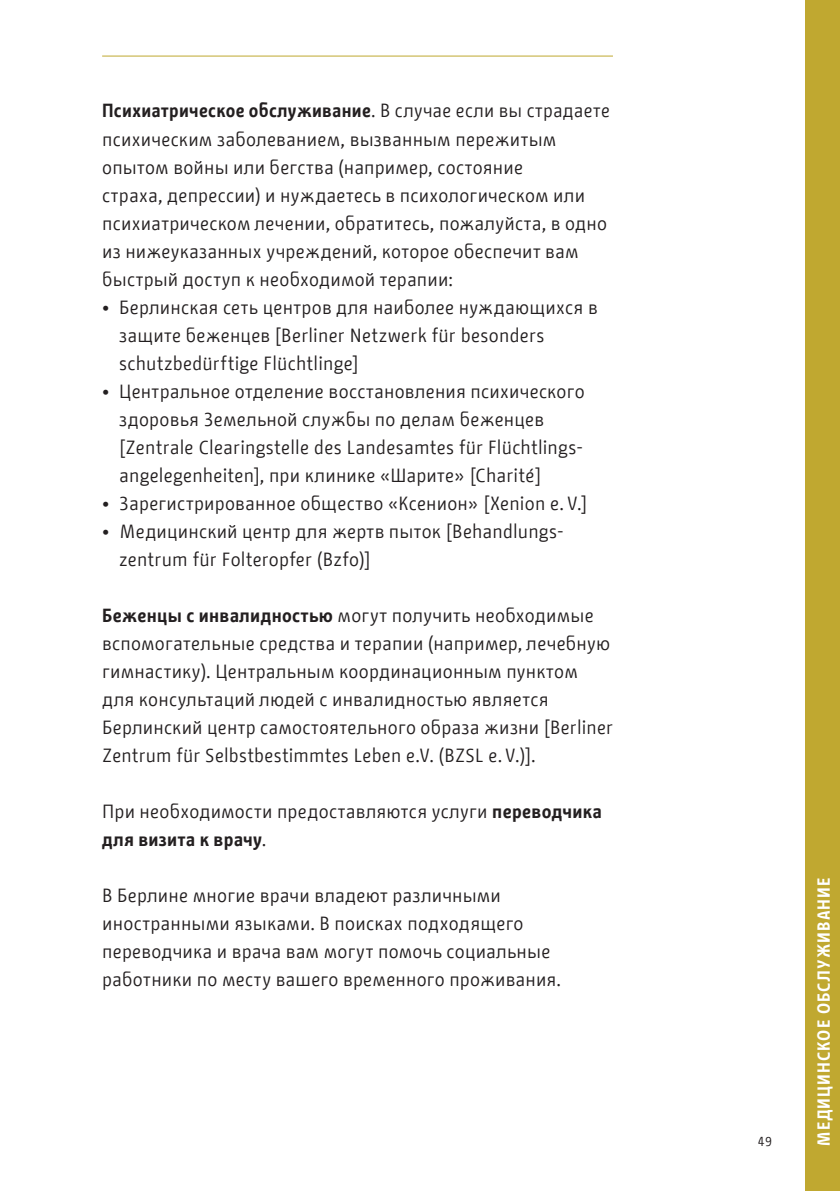
<style>
.page{position:relative;width:840px;height:1191px;background:#fff}
.page>*{position:absolute;margin:0;border:0;box-sizing:border-box;transform-origin:0 0}
.Russisch_-_Copy{font:19px/28px "BMF Change";letter-spacing:.015em;color:#231f20}
.t1{font:700 17.4px "BMF Change";letter-spacing:.06em;color:#fff}
.t2{font:13px "BMF Change";color:#231f20}
.s1{font-weight:700}
</style>
<div class="page">
<hr style="left:102px;top:56px;width:510px;height:1px;background:#c0a830">
<div style="left:805px;top:0;width:34px;height:1191px;background:#c0a830"></div>
<p class="Russisch_-_Copy" style="left:102px;top:97px;width:509px"><span class="s1">Психиатрическое обслуживание</span>. В случае если вы страдаете психическим заболеванием, вызванным пережитым опытом войны или бегства (например, состояние<br>страха, депрессии) и нуждаетесь в психологическом или психиатрическом лечении, обратитесь, пожалуйста, в одно из нижеуказанных учреждений, которое обеспечит вам быстрый доступ к необходимой терапии:</p>
<p class="Russisch_-_Copy" style="left:119px;top:293px;width:479px;text-indent:-17px">• Берлинская сеть центров для наиболее нуждающихся в защите беженцев [Berliner Netzwerk für besonders schutzbedürftige Flüchtlinge]</p>
<p class="Russisch_-_Copy" style="left:119px;top:377px;width:467px;text-indent:-17px">• Центральное отделение восстановления психического здоровья Земельной службы по делам беженцев [Zentrale Clearingstelle des Landesamtes für Flüchtlings&shy;angelegenheiten], при клинике «Шарите» [Charité]</p>
<p class="Russisch_-_Copy" style="left:102px;top:489px;width:486px">• Зарегистрированное общество «Ксенион» [Xenion e. V.]</p>
<p class="Russisch_-_Copy" style="left:119px;top:517px;width:446px;text-indent:-17px">• Медицинский центр для жертв пыток [Behandlungs&shy;zentrum für Folteropfer (Bzfo)]</p>
<p class="Russisch_-_Copy" style="left:102px;top:601px;width:512px"><span class="s1">Беженцы с инвалидностью</span> могут получить необходимые вспомогательные средства и терапии (например, лечебную гимнастику). Центральным координационным пунктом для консультаций людей с инвалидностью является Берлинский центр самостоятельного образа жизни [Berliner Zentrum für Selbstbestimmtes Leben e.V. (BZSL e. V.)].</p>
<p class="Russisch_-_Copy" style="left:102px;top:797px;width:501px">При необходимости предоставляются услуги <span class="s1">переводчика для визита к врачу</span>.</p>
<p class="Russisch_-_Copy" style="left:102px;top:881px;width:460px">В Берлине многие врачи владеют различными иностранными языками. В поисках подходящего переводчика и врача вам могут помочь социальные работники по месту вашего временного проживания.</p>
<p class="t2" style="left:757px;top:1131px;width:15px">49</p>
<p class="t1" style="left:810px;top:1145px;width:269px;rotate:-90deg">МЕДИЦИНСКОЕ ОБСЛУЖИВАНИЕ</p>
</div>
